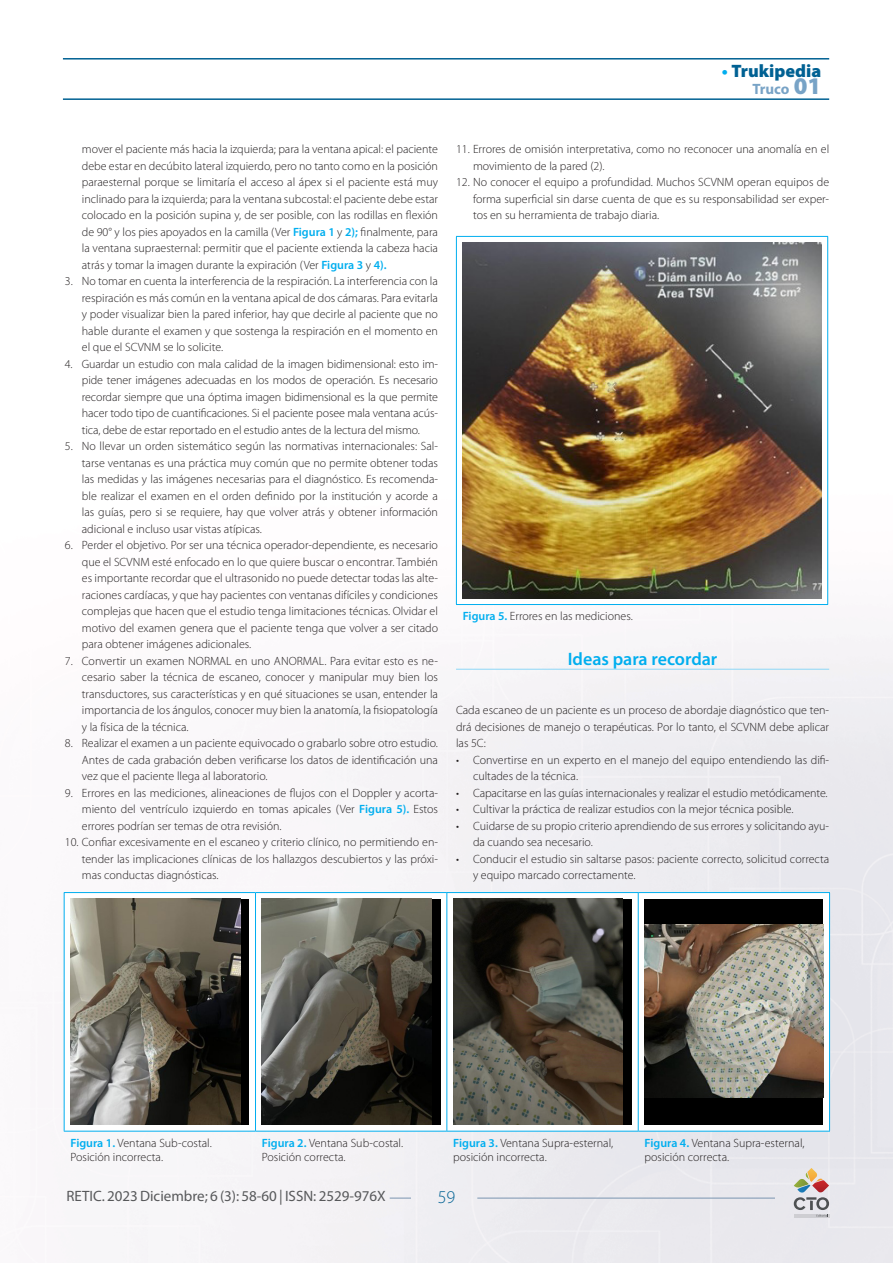
<style>
.page{position:relative;width:893px;height:1263px;background:#fff}
.page>*{position:absolute;margin:0;border:0;box-sizing:border-box;transform-origin:0 0}
.Titulo_Ideas_para_recordar{font:600 18px "Myriad Pro";color:#00aeef}
.t1{font:900 18px "Myriad Pro";color:#006193}
.t2{font:300 18px "Myriad Pro";color:#006193}
.t3{font:15px "Myriad Pro";color:#57585a}
.t4{font:700 15px "Myriad Pro";letter-spacing:-.005em;color:#78a3c6}
._01_Texto_comun{font:300 12px/16.5px "Myriad Pro";color:#231f20;text-align:justify}
.s1{font-weight:700;color:#00aeef}
.s2{font-weight:900;font-size:24px}
.s3{font-weight:600;color:#00aeef}
</style>
<div class="page">
<hr style="left:63px;top:58px;width:766px;height:2px;background:#006193">
<hr style="left:63px;top:98px;width:766px;height:2px;background:#006193">
<hr style="left:477px;top:1198px;width:298px;height:1px;background:#7a94b0">
<svg style="left:390px;top:1198px;width:21px;height:1px"></svg>
<svg style="left:794px;top:1168px;width:35px;height:49px;background:#c7bdb8"></svg>
<hr style="left:456px;top:669px;width:373px;height:1px;background:#8dd7f7">
<hr style="left:456px;top:236px;width:372px;height:1px;background:#00aeef">
<hr style="left:456px;top:237px;width:1px;height:367px;background:#00aeef">
<hr style="left:827px;top:237px;width:1px;height:367px;background:#00aeef">
<hr style="left:456px;top:604px;width:372px;height:1px;background:#00aeef">
<img style="left:462px;top:243px;width:360px;height:355px">
<svg style="left:65px;top:893px;width:764px;height:238px"></svg>
<hr style="left:64px;top:892px;width:191px;height:1px;background:#00aeef">
<hr style="left:64px;top:893px;width:1px;height:238px;background:#00aeef">
<hr style="left:255px;top:892px;width:192px;height:1px;background:#00aeef">
<hr style="left:255px;top:893px;width:1px;height:238px;background:#00aeef">
<hr style="left:447px;top:892px;width:191px;height:1px;background:#00aeef">
<hr style="left:446px;top:893px;width:1px;height:238px;background:#00aeef">
<hr style="left:638px;top:892px;width:192px;height:1px;background:#00aeef">
<hr style="left:638px;top:893px;width:1px;height:238px;background:#00aeef">
<hr style="left:829px;top:893px;width:1px;height:238px;background:#00aeef">
<hr style="left:64px;top:1131px;width:191px;height:1px;background:#00aeef">
<hr style="left:255px;top:1131px;width:192px;height:1px;background:#00aeef">
<hr style="left:447px;top:1131px;width:191px;height:1px;background:#00aeef">
<hr style="left:638px;top:1131px;width:192px;height:1px;background:#00aeef">
<div style="left:71px;top:899px;width:178px;height:226px;background:#000"></div>
<img style="left:71px;top:899px;width:169px;height:226px">
<div style="left:262px;top:899px;width:178px;height:226px;background:#000"></div>
<img style="left:262px;top:899px;width:169px;height:226px">
<div style="left:453px;top:899px;width:179px;height:226px;background:#000"></div>
<img style="left:453px;top:899px;width:169px;height:226px">
<div style="left:645px;top:899px;width:178px;height:226px;background:#000"></div>
<img style="left:645px;top:925px;width:178px;height:172px">
<h1 class="t1" style="left:722px;top:60px;width:101px"><span class="s1">•</span> Trukipedia</h1>
<p class="t4" style="left:752px;top:79px;width:70px">Truco <span class="s2">01</span></p>
<p class="_01_Texto_comun" style="left:82px;top:141px;width:358px">mover el paciente más hacia la izquierda; para la ventana apical: el paciente debe estar en decúbito lateral izquierdo, pero no tanto como en la posición paraesternal porque se limitaría el acceso al ápex si el paciente está muy inclinado para la izquierda; para la ventana subcostal: el paciente debe estar colocado en la posición supina y, de ser posible, con las rodillas en flexión de 90° y los pies apoyados en la camilla (Ver <span class="s3">Figura 1</span> y <span class="s3">2);</span> finalmente, para la ventana supraesternal: permitir que el paciente extienda la cabeza hacia atrás y tomar la imagen durante la expiración (Ver <span class="s3">Figura 3</span> y <span class="s3">4).</span></p>
<p class="_01_Texto_comun" style="left:82px;top:273px;width:358px;text-indent:-17px">3. No tomar en cuenta la interferencia de la respiración. La interferencia con la respiración es más común en la ventana apical de dos cámaras. Para evitarla y poder visualizar bien la pared inferior, hay que decirle al paciente que no hable durante el examen y que sostenga la respiración en el momento en el que el SCVNM se lo solicite.</p>
<p class="_01_Texto_comun" style="left:82px;top:355px;width:358px;text-indent:-17px">4. Guardar un estudio con mala calidad de la imagen bidimensional: esto im&shy;pide tener imágenes adecuadas en los modos de operación. Es necesario recordar siempre que una óptima imagen bidimensional es la que permite hacer todo tipo de cuantificaciones. Si el paciente posee mala ventana acús&shy;tica, debe de estar reportado en el estudio antes de la lectura del mismo.</p>
<p class="_01_Texto_comun" style="left:82px;top:438px;width:358px;text-indent:-17px">5. No llevar un orden sistemático según las normativas internacionales: Sal&shy;tarse ventanas es una práctica muy común que no permite obtener todas las medidas y las imágenes necesarias para el diagnóstico. Es recomenda&shy;ble realizar el examen en el orden definido por la institución y acorde a las guías, pero si se requiere, hay que volver atrás y obtener información adicional e incluso usar vistas atípicas.</p>
<p class="_01_Texto_comun" style="left:82px;top:537px;width:358px;text-indent:-17px">6. Perder el objetivo. Por ser una técnica operador-dependiente, es necesario que el SCVNM esté enfocado en lo que quiere buscar o encontrar. También es importante recordar que el ultrasonido no puede detectar todas las alte&shy;raciones cardíacas, y que hay pacientes con ventanas difíciles y condiciones complejas que hacen que el estudio tenga limitaciones técnicas. Olvidar el motivo del examen genera que el paciente tenga que volver a ser citado para obtener imágenes adicionales.</p>
<p class="_01_Texto_comun" style="left:82px;top:652px;width:358px;text-indent:-17px">7. Convertir un examen NORMAL en uno ANORMAL. Para evitar esto es ne&shy;cesario saber la técnica de escaneo, conocer y manipular muy bien los transductores, sus características y en qué situaciones se usan, entender la importancia de los ángulos, conocer muy bien la anatomía, la fisiopatología y la física de la técnica.</p>
<p class="_01_Texto_comun" style="left:82px;top:735px;width:358px;text-indent:-17px">8. Realizar el examen a un paciente equivocado o grabarlo sobre otro estudio.<br>Antes de cada grabación deben verificarse los datos de identificación una vez que el paciente llega al laboratorio.</p>
<p class="_01_Texto_comun" style="left:82px;top:784px;width:358px;text-indent:-17px">9. Errores en las mediciones, alineaciones de flujos con el Doppler y acorta&shy;miento del ventrículo izquierdo en tomas apicales (Ver <span class="s3">Figura 5).</span> Estos errores podrían ser temas de otra revisión.</p>
<p class="_01_Texto_comun" style="left:82px;top:834px;width:358px;text-indent:-17px">10. Confiar excesivamente en el escaneo y criterio clínico, no permitiendo en&shy;tender las implicaciones clínicas de los hallazgos descubiertos y las próxi&shy;mas conductas diagnósticas.</p>
<p class="_01_Texto_comun" style="left:473px;top:141px;width:358px;text-indent:-17px">11. Errores de omisión interpretativa, como no reconocer una anomalía en el movimiento de la pared (2).</p>
<p class="_01_Texto_comun" style="left:473px;top:174px;width:358px;text-indent:-17px">12. No conocer el equipo a profundidad. Muchos SCVNM operan equipos de forma superficial sin darse cuenta de que es su responsabilidad ser exper&shy;tos en su herramienta de trabajo diaria.</p>
<p class="_01_Texto_comun" style="left:463px;top:608px;width:172px"><span class="s3">Figura 5.</span> Errores en las mediciones.</p>
<p class="Titulo_Ideas_para_recordar" style="left:568px;top:647px;width:151px">Ideas para recordar</p>
<p class="_01_Texto_comun" style="left:456px;top:702px;width:375px">Cada escaneo de un paciente es un proceso de abordaje diagnóstico que ten&shy;drá decisiones de manejo o terapéuticas. Por lo tanto, el SCVNM debe aplicar las 5C:</p>
<p class="_01_Texto_comun" style="left:473px;top:751px;width:358px;text-indent:-17px">• Convertirse en un experto en el manejo del equipo entendiendo las difi&shy;cultades de la técnica.</p>
<p class="_01_Texto_comun" style="left:456px;top:784px;width:373px">• Capacitarse en las guías internacionales y realizar el estudio metódicamente.</p>
<p class="_01_Texto_comun" style="left:456px;top:801px;width:339px">• Cultivar la práctica de realizar estudios con la mejor técnica posible.</p>
<p class="_01_Texto_comun" style="left:473px;top:817px;width:358px;text-indent:-17px">• Cuidarse de su propio criterio aprendiendo de sus errores y solicitando ayu&shy;da cuando sea necesario.</p>
<p class="_01_Texto_comun" style="left:473px;top:850px;width:358px;text-indent:-17px">• Conducir el estudio sin saltarse pasos: paciente correcto, solicitud correcta y equipo marcado correctamente.</p>
<p class="_01_Texto_comun" style="left:71px;top:1135px;width:143px;line-height:14.4px"><span class="s3">Figura 1.</span> Ventana Sub-costal.<br>Posición incorrecta.</p>
<p class="_01_Texto_comun" style="left:262px;top:1135px;width:143px;line-height:14.4px"><span class="s3">Figura 2.</span> Ventana Sub-costal.<br>Posición correcta.</p>
<p class="_01_Texto_comun" style="left:453px;top:1135px;width:161px;line-height:14.4px"><span class="s3">Figura 3.</span> Ventana Supra-esternal, posición incorrecta.</p>
<p class="_01_Texto_comun" style="left:645px;top:1135px;width:161px;line-height:14.4px"><span class="s3">Figura 4.</span> Ventana Supra-esternal, posición correcta.</p>
<p class="t3" style="left:66px;top:1187px;width:321px">RETIC. 2023 Diciembre; 6 (3): 58-60 | ISSN: 2529-976X</p>
<h1 class="t2" style="left:438px;top:1187px;width:19px">59</h1>
</div>
